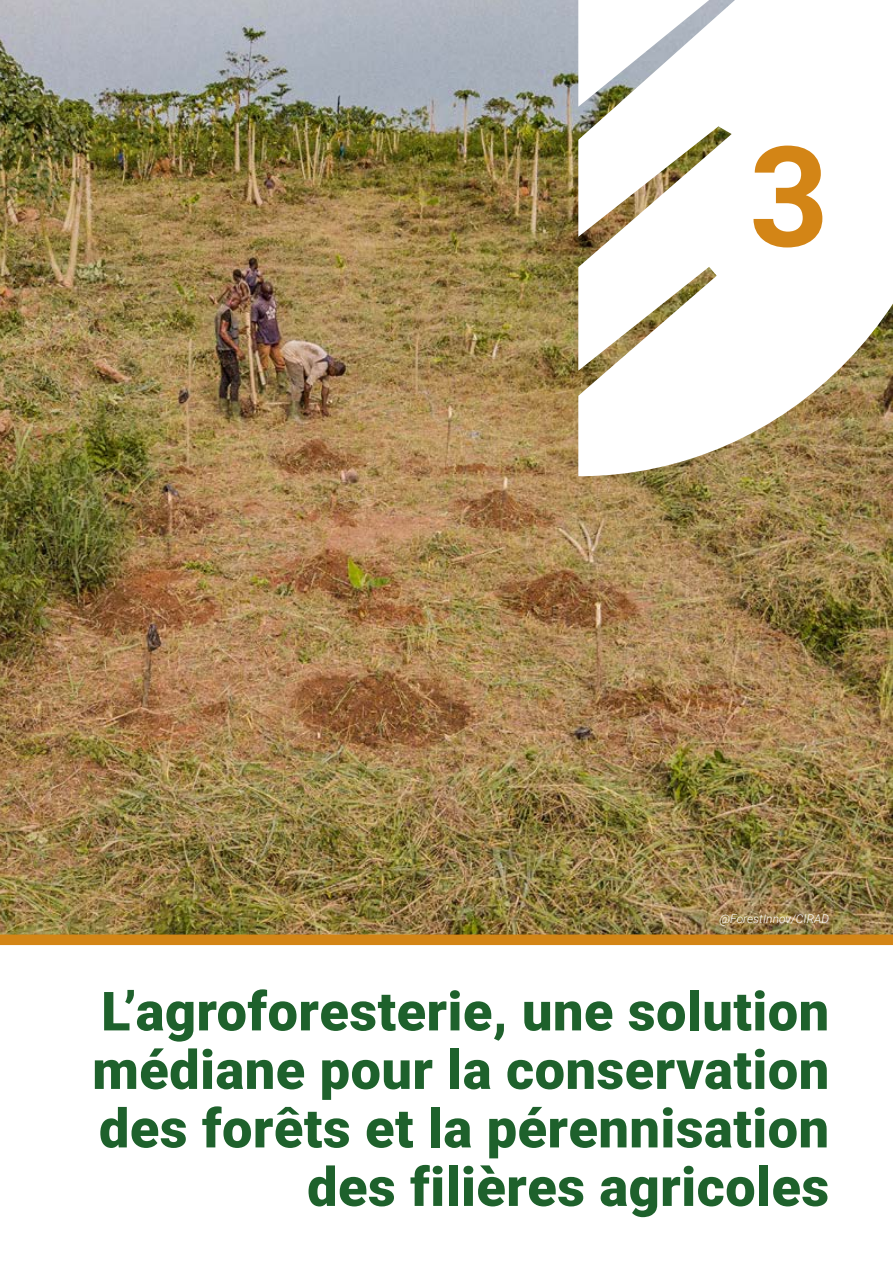
<style>
.page{position:relative;width:893px;height:1263px;background:#fff}
.page>*{position:absolute;margin:0;border:0;box-sizing:border-box;transform-origin:0 0}
.t1{font:700 139.5px "Roboto";color:#d38516}
.t2{font:900 54px/58.5px "Roboto";letter-spacing:.01em;color:#1e612c;text-align:right}
.t3{font:italic 300 12px "Roboto";color:#fff}
</style>
<div class="page">
<img style="left:0;top:0;width:893px;height:934px">
<svg style="left:578px;top:0;width:315px;height:476px"></svg>
<div style="left:0;top:934px;width:893px;height:11px;background:#d38516"></div>
<p class="t1" style="left:749px;top:99px;width:82px">3</p>
<p class="t3" style="left:719px;top:910px;width:111px">@ForestInnov/CIRAD</p>
<p class="t2" style="left:92px;top:980px;width:738px">L’agroforesterie, une solution médiane pour la conservation des forêts et la pérennisation des filières agricoles</p>
</div>
